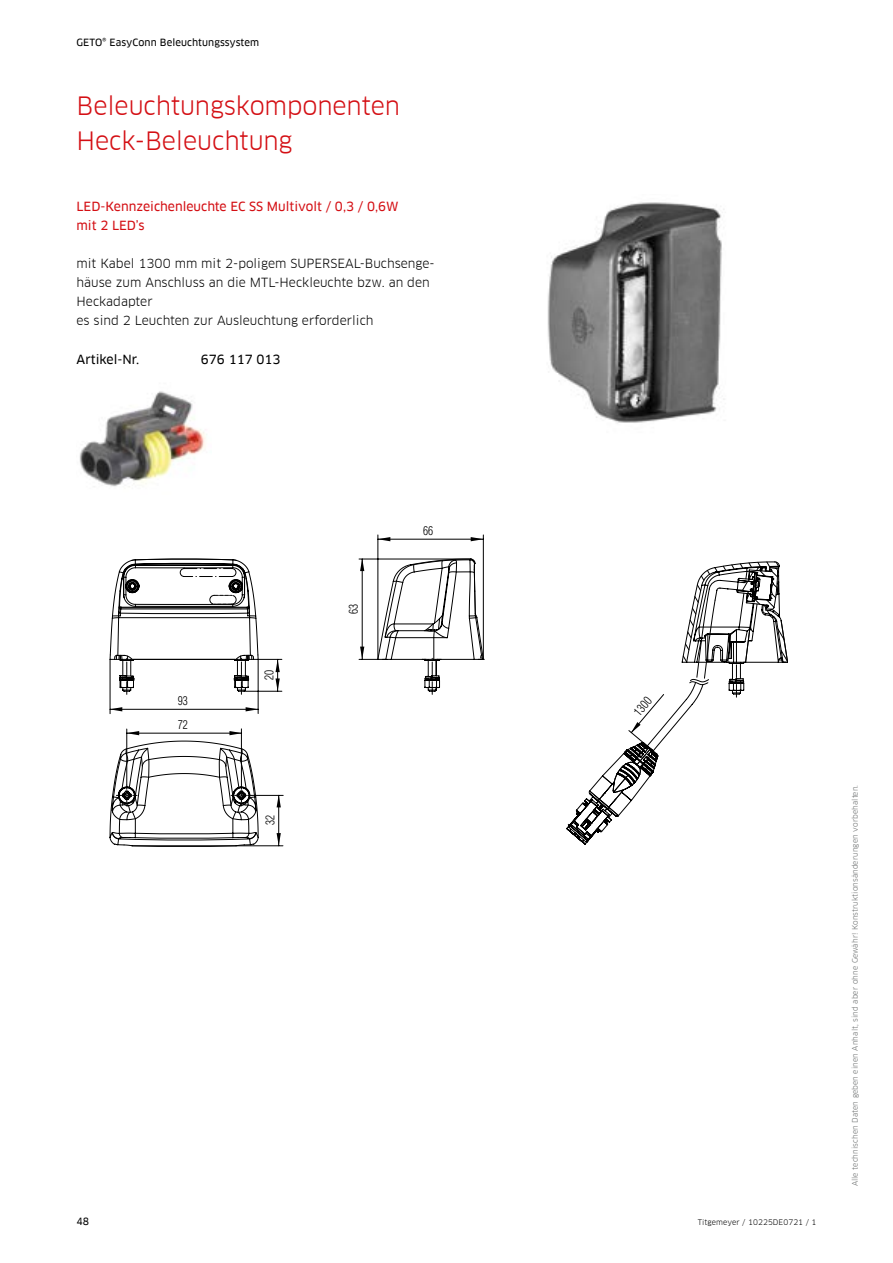
<style>
.page{position:relative;width:893px;height:1263px;background:#fff}
.page>*{position:absolute;margin:0;border:0;box-sizing:border-box;transform-origin:0 0}
.t1{font:24.75px/34.7px "Clan Offc Pro";letter-spacing:-.005em;color:#d40f14}
.t2{font:12.3px/19.2px "Clan Offc Pro";color:#000}
.t3{font:12.3px/19.2px "Clan Offc Pro News";color:#d40f14}
.t4{font:12.3px "Clan Offc Pro News";color:#000}
.t5{font:300 condensed 12px/23.9px "Helvetica Com";color:#000;scale:.95 1}
.t6{font:9.75px "Clan Offc Pro News";letter-spacing:.01em;color:#000}
.t7{font:7.5px "Clan Offc Pro";letter-spacing:.01em;color:#6b6e6e}
.t8{font:7.5px "Clan Offc Pro";letter-spacing:.01em;color:#000}
</style>
<div class="page">
<img style="left:547px;top:202px;width:178px;height:222px">
<img style="left:79px;top:391px;width:127px;height:96px">
<hr style="left:110px;top:659px;width:1px;height:55px;background:#000">
<hr style="left:258px;top:659px;width:1px;height:54px;background:#000">
<hr style="left:110px;top:709px;width:148px;height:1px;background:#000">
<hr style="left:378px;top:535px;width:1px;height:124px;background:#000">
<hr style="left:483px;top:535px;width:1px;height:124px;background:#000">
<hr style="left:378px;top:539px;width:105px;height:1px;background:#000">
<hr style="left:127px;top:729px;width:1px;height:56px;background:#000">
<hr style="left:241px;top:729px;width:1px;height:56px;background:#000">
<hr style="left:132px;top:845px;width:151px;height:1px;background:#000">
<svg style="left:110px;top:707px;width:12px;height:4px"></svg>
<svg style="left:246px;top:707px;width:12px;height:4px"></svg>
<svg style="left:110px;top:731px;width:149px;height:116px"></svg>
<svg style="left:110px;top:559px;width:172px;height:135px"></svg>
<svg style="left:277px;top:833px;width:4px;height:13px"></svg>
<svg style="left:277px;top:795px;width:4px;height:12px"></svg>
<svg style="left:378px;top:537px;width:12px;height:4px"></svg>
<svg style="left:471px;top:537px;width:12px;height:4px"></svg>
<svg style="left:359px;top:558px;width:125px;height:136px"></svg>
<svg style="left:566px;top:561px;width:222px;height:284px"></svg>
<p class="t6" style="left:77px;top:37px;width:184px">GETO® EasyConn Beleuchtungssystem</p>
<h1 class="t1" style="left:77px;top:89px;width:325px">Beleuchtungskomponenten<br>Heck-Beleuchtung</h1>
<p class="t3" style="left:77px;top:196px;width:324px">LED-Kennzeichenleuchte EC SS Multivolt / 0,3 / 0,6W mit 2 LED’s</p>
<p class="t2" style="left:77px;top:254px;width:360px">mit Kabel 1300 mm mit 2-poligem SUPERSEAL-Buchsenge&shy;häuse zum Anschluss an die MTL-Heckleuchte bzw. an den Heckadapter<br>es sind 2 Leuchten zur Ausleuchtung erforderlich</p>
<p class="t4" style="left:77px;top:352px;width:64px">Artikel-Nr.</p>
<p class="t4" style="left:201px;top:352px;width:81px">676 117 013</p>
<p class="t5" style="left:178px;top:689px;width:12px">93<br>72</p>
<p class="t5" style="left:257px;top:680px;width:12px;rotate:-90deg">20</p>
<p class="t5" style="left:258px;top:825px;width:12px;rotate:-90deg">32</p>
<p class="t5" style="left:342px;top:614px;width:12px;rotate:-90deg">63</p>
<p class="t5" style="left:423px;top:518px;width:12px">66</p>
<p class="t6" style="left:77px;top:1215px;width:14px">48</p>
<p class="t5" style="left:627px;top:706px;width:23px;rotate:-50deg">1300</p>
<p class="t8" style="left:698px;top:1217px;width:120px">Titgemeyer / 10225DE0721 / 1</p>
<p class="t7" style="left:850px;top:1186px;width:403px;rotate:-90deg">Alle technischen Daten geben einen Anhalt, sind aber ohne Gewähr! Konstruktionsänderungen vorbehalten.</p>
</div>
